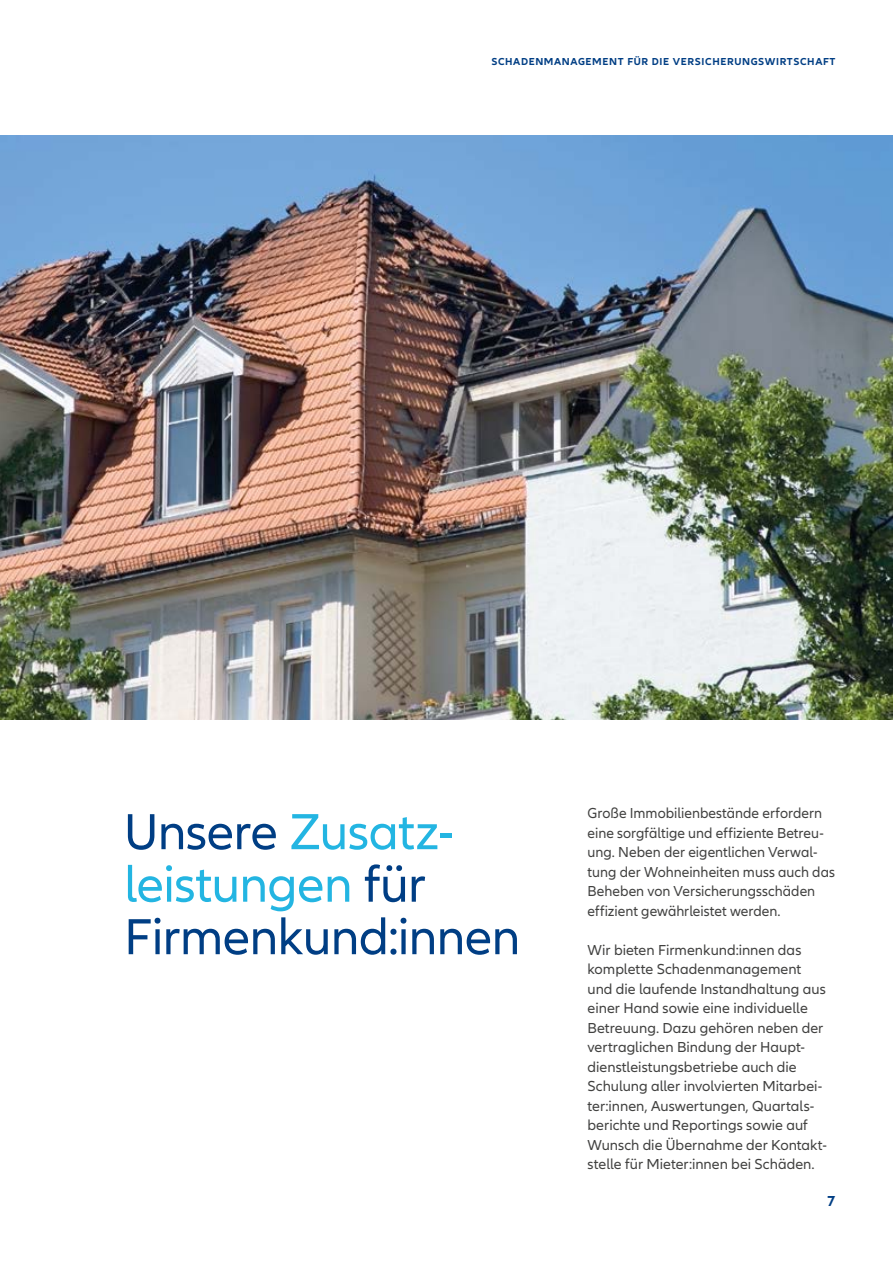
<style>
.page{position:relative;width:893px;height:1263px;background:#fff}
.page>*{position:absolute;margin:0;border:0;box-sizing:border-box;transform-origin:0 0}
.t1{font:52.5px/52.5px "Allianz Neo";letter-spacing:-.015em;color:#003e84}
.t2{font:15px/19.5px "Allianz Neo";color:#414140}
.t3{font:700 15px "Allianz Neo";color:#003e84}
.t4{font:700 10.5px "Allianz Neo";letter-spacing:.06em;color:#003e84}
.s1{color:#23b5e2}
</style>
<div class="page">
<img style="left:0;top:135px;width:893px;height:585px">
<p class="t4" style="left:491px;top:56px;width:346px">SCHADENMANAGEMENT FÜR DIE VERSICHERUNGSWIRTSCHAFT</p>
<h1 class="t1" style="left:124px;top:807px;width:398px">Unsere <span class="s1">Zusatz&shy;leistungen</span> für<br>Firmenkund:innen</h1>
<p class="t2" style="left:587px;top:804px;width:249px">Große Immobilienbestände erfordern eine sorgfältige und effiziente Betreu&shy;ung. Neben der eigentlichen Verwal&shy;tung der Wohneinheiten muss auch das Beheben von Versicherungsschäden effizient gewährleistet werden.</p>
<p class="t2" style="left:587px;top:940px;width:241px">Wir bieten Firmenkund:innen das komplette Schadenmanagement und die laufende Instandhaltung aus einer Hand sowie eine individuelle Betreuung. Dazu gehören neben der vertraglichen Bindung der Haupt&shy;dienstleistungsbetriebe auch die Schulung aller involvierten Mitarbei&shy;ter:innen, Auswertungen, Quartals&shy;berichte und Reportings sowie auf Wunsch die Übernahme der Kontakt&shy;stelle für Mieter:innen bei Schäden.</p>
<p class="t3" style="left:827px;top:1192px;width:10px">7</p>
</div>
